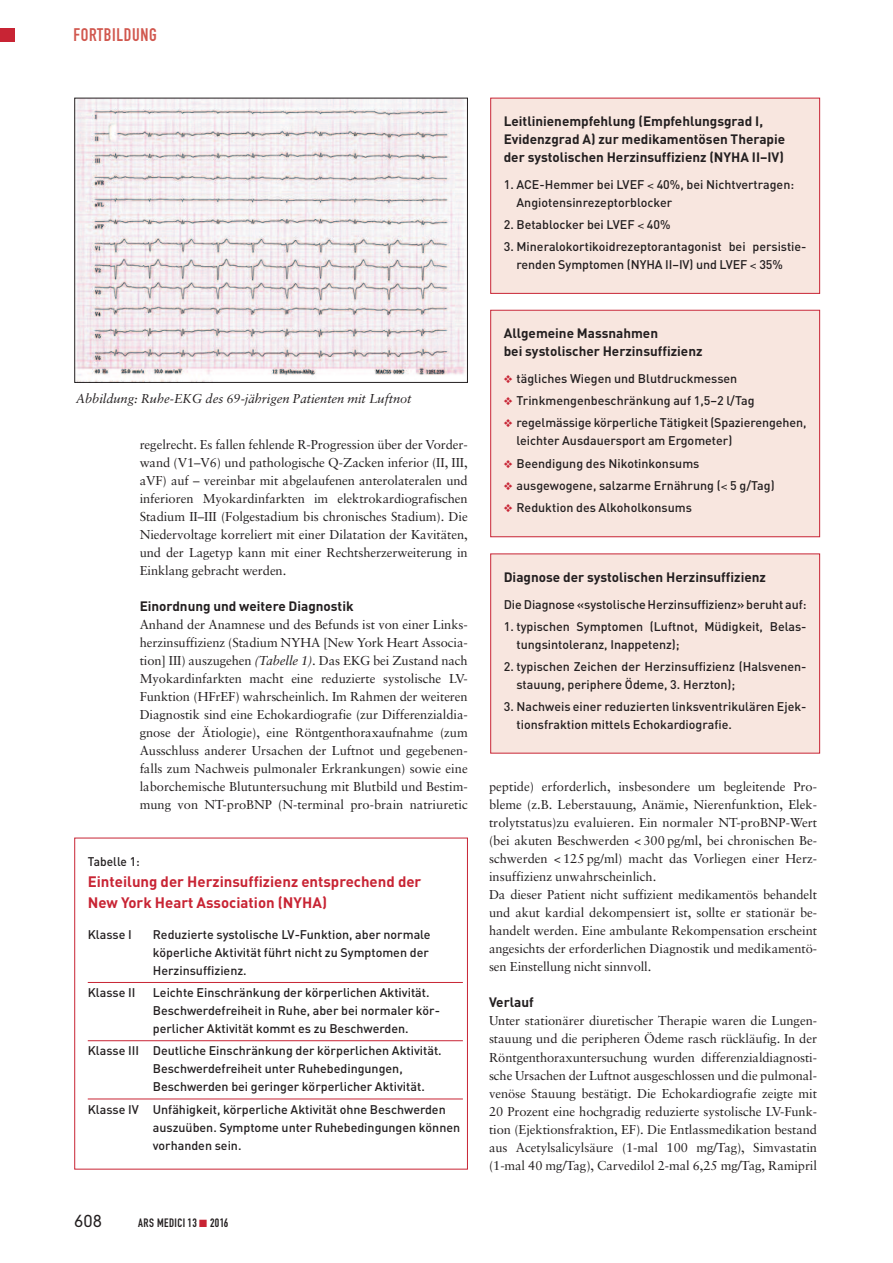
<style>
.page{position:relative;width:893px;height:1263px;background:#fff}
.page>*{position:absolute;margin:0;border:0;box-sizing:border-box;transform-origin:0 0}
.t1{font:18px "DIN Engschrift";letter-spacing:.035em;color:#d1574e}
.t2{font:300 16.5px "DIN Neuzeit Grotesk";color:#231f20}
.t3{font:700 15px/21px "DIN";color:#c82434}
.t4{font:700 13.5px/18px "DIN";color:#231f20}
.t5{font:12.9px/18px "Sabon";letter-spacing:-.005em;color:#231f20;text-align:justify}
.t6{font:italic 12.9px "Sabon";letter-spacing:-.005em;color:#231f20}
.t7{font:500 12.45px/18px "DIN";color:#231f20}
.t8{font:500 12.45px "DIN";color:#231f20;scale:.96 1}
.t9{font:12px "DIN Engschrift";letter-spacing:.035em;color:#231f20}
.s1{font-style:italic}
.s2{color:#c82434}
</style>
<div class="page">
<div style="left:0;top:28px;width:15px;height:14px;background:#c82434"></div>
<div style="left:74px;top:838px;width:394px;height:331px;border:1px solid #c82434"></div>
<hr style="left:88px;top:982px;width:375px;height:1px;background:#c82434">
<hr style="left:88px;top:1040px;width:375px;height:1px;background:#c82434">
<hr style="left:88px;top:1099px;width:375px;height:1px;background:#c82434">
<img style="left:76px;top:100px;width:390px;height:281px">
<div style="left:74px;top:98px;width:394px;height:285px;border:1px solid #231f20"></div>
<div style="left:491px;top:98px;width:328px;height:195px;background:#f8e6df"></div>
<div style="left:490px;top:98px;width:330px;height:196px;border:1px solid #c82434"></div>
<div style="left:491px;top:311px;width:328px;height:225px;background:#f8e6df"></div>
<div style="left:490px;top:310px;width:330px;height:227px;border:1px solid #c82434"></div>
<div style="left:491px;top:554px;width:328px;height:199px;background:#f8e6df"></div>
<div style="left:490px;top:554px;width:330px;height:199px;border:1px solid #c82434"></div>
<h1 class="t1" style="left:73px;top:28px;width:85px">FORTBILDUNG</h1>
<p class="t4" style="left:504px;top:113px;width:283px">Leitlinienempfehlung (Empfehlungsgrad I,<br>Evidenzgrad A) zur medikamentösen Therapie der systolischen Herzinsuffizienz (NYHA II–IV)</p>
<p class="t7" style="left:516px;top:175px;width:279px;text-indent:-13px">1. ACE-Hemmer bei LVEF 40%, bei Nichtvertragen:<br>Angiotensinrezeptorblocker</p>
<p class="t7" style="left:504px;top:216px;width:168px">2. Betablocker bei LVEF 40%</p>
<p class="t7" style="left:516px;top:238px;width:292px;text-indent:-13px">3. Mineralokortikoidrezeptorantagonist bei persistie&shy;renden Symptomen (NYHA II–IV) und LVEF 35%</p>
<p class="t6" style="left:76px;top:393px;width:337px">Abbildung: Ruhe-EKG des 69-jährigen Patienten mit Luftnot</p>
<p class="t5" style="left:140px;top:437px;width:330px">regelrecht. Es fallen fehlende R-Progression über der Vorder&shy;wand (V1–V6) und pathologische Q-Zacken inferior (II, III, aVF) auf – vereinbar mit abgelaufenen anterolateralen und inferioren Myokardinfarkten im elektrokardiografischen Stadium II–III (Folgestadium bis chronisches Stadium). Die Niedervoltage korreliert mit einer Dilatation der Kavitäten, und der Lagetyp kann mit einer Rechtsherzerweiterung in Einklang gebracht werden.</p>
<p class="t4" style="left:140px;top:598px;width:215px">Einordnung und weitere Diagnostik</p>
<p class="t5" style="left:140px;top:617px;width:330px">Anhand der Anamnese und des Befunds ist von einer Links&shy;herzinsuffizienz (Stadium NYHA [New York Heart Associa&shy;tion] III) auszugehen <span class="s1">(Tabelle 1).</span> Das EKG bei Zustand nach Myokardinfarkten macht eine reduzierte systolische LV-Funktion (HFrEF) wahrscheinlich. Im Rahmen der weiteren Diagnostik sind eine Echokardiografie (zur Differenzialdia&shy;gnose der Ätiologie), eine Röntgenthoraxaufnahme (zum Ausschluss anderer Ursachen der Luftnot und gegebenen&shy;falls zum Nachweis pulmonaler Erkrankungen) sowie eine laborchemische Blutuntersuchung mit Blutbild und Bestim&shy;mung von NT-proBNP (N-terminal pro-brain natriuretic</p>
<p class="t8" style="left:88px;top:854px;width:56px">Tabelle 1:</p>
<p class="t3" style="left:88px;top:871px;width:335px">Einteilung der Herzinsuffizienz entsprechend der<br>New York Heart Association (NYHA)</p>
<p class="t7" style="left:88px;top:926px;width:46px">Klasse I</p>
<p class="t7" style="left:153px;top:926px;width:279px">Reduzierte systolische LV-Funktion, aber normale köperliche Aktivität führt nicht zu Symptomen der<br>Herzinsuffizienz.</p>
<p class="t7" style="left:88px;top:984px;width:49px">Klasse II</p>
<p class="t7" style="left:153px;top:984px;width:289px">Leichte Einschränkung der körperlichen Aktivität.<br>Beschwerdefreiheit in Ruhe, aber bei normaler kör&shy;perlicher Aktivität kommt es zu Beschwerden.</p>
<p class="t7" style="left:153px;top:1042px;width:290px;text-indent:-65px">Klasse III Deutliche Einschränkung der körperlichen Aktivität.<br>Beschwerdefreiheit unter Ruhebedingungen,<br>Beschwerden bei geringer körperlicher Aktivität.</p>
<p class="t7" style="left:153px;top:1100px;width:309px;text-indent:-65px">Klasse IV Unfähigkeit, körperliche Aktivität ohne Beschwerden auszuüben. Symptome unter Ruhebedingungen können vorhanden sein.</p>
<p class="t2" style="left:74px;top:1214px;width:29px">608</p>
<p class="t9" style="left:138px;top:1218px;width:92px">ARS MEDICI13 <span class="s2">■</span> 2016</p>
<p class="t4" style="left:504px;top:325px;width:200px">Allgemeine Massnahmen<br>bei systolischer Herzinsuffizienz</p>
<p class="t7" style="left:504px;top:370px;width:235px"><span class="s2">❖</span> tägliches Wiegen und Blutdruckmessen</p>
<p class="t7" style="left:504px;top:392px;width:252px"><span class="s2">❖</span> Trinkmengenbeschränkung auf 1,5–2 l/Tag</p>
<p class="t7" style="left:516px;top:414px;width:292px;text-indent:-13px"><span class="s2">❖</span> regelmässige körperliche Tätigkeit (Spazierengehen, leichter Ausdauersport am Ergometer)</p>
<p class="t7" style="left:504px;top:454px;width:197px"><span class="s2">❖</span> Beendigung des Nikotinkonsums</p>
<p class="t7" style="left:504px;top:477px;width:272px"><span class="s2">❖</span> ausgewogene, salzarme Ernährung ( 5 g/Tag)</p>
<p class="t7" style="left:504px;top:499px;width:190px"><span class="s2">❖</span> Reduktion des Alkoholkonsums</p>
<p class="t4" style="left:504px;top:568px;width:264px">Diagnose der systolischen Herzinsuffizienz</p>
<p class="t7" style="left:504px;top:595px;width:304px">Die Diagnose «systolische Herzinsuffizienz» beruht auf:</p>
<p class="t7" style="left:516px;top:617px;width:292px;text-indent:-13px">1. typischen Symptomen (Luftnot, Müdigkeit, Belas&shy;tungsintoleranz, Inappetenz);</p>
<p class="t7" style="left:516px;top:658px;width:292px;text-indent:-13px">2. typischen Zeichen der Herzinsuffizienz (Halsvenen&shy;stauung, periphere Ödeme, 3. Herzton);</p>
<p class="t7" style="left:516px;top:698px;width:292px;text-indent:-13px">3. Nachweis einer reduzierten linksventrikulären Ejek&shy;tionsfraktion mittels Echokardiografie.</p>
<p class="t5" style="left:489px;top:779px;width:330px;text-align:left">peptide) erforderlich, insbesondere um begleitende Pro&shy;bleme (z.B. Leberstauung, Anämie, Nierenfunktion, Elek&shy;trolytstatus)zu evaluieren. Ein normaler NT-proBNP-Wert (bei akuten Beschwerden &lt; 300 pg/ml, bei chronischen Be&shy;schwerden &lt; 125 pg/ml) macht das Vorliegen einer Herz&shy;insuffizienz unwahrscheinlich.<br>Da dieser Patient nicht suffizient medikamentös behandelt und akut kardial dekompensiert ist, sollte er stationär be&shy;handelt werden. Eine ambulante Rekompensation erscheint angesichts der erforderlichen Diagnostik und medikamentö&shy;sen Einstellung nicht sinnvoll.</p>
<p class="t4" style="left:489px;top:994px;width:46px">Verlauf</p>
<p class="t5" style="left:489px;top:1013px;width:330px">Unter stationärer diuretischer Therapie waren die Lungen&shy;stauung und die peripheren Ödeme rasch rückläufig. In der Röntgenthoraxuntersuchung wurden differenzialdiagnosti&shy;sche Ursachen der Luftnot ausgeschlossen und die pulmonal&shy;venöse Stauung bestätigt. Die Echokardiografie zeigte mit 20 Prozent eine hochgradig reduzierte systolische LV-Funk&shy;tion (Ejektionsfraktion, EF). Die Entlassmedikation bestand aus Acetylsalicylsäure (1-mal 100 mg/Tag), Simvastatin (1-mal 40 mg/Tag), Carvedilol 2-mal 6,25 mg/Tag, Ramipril</p>
</div>
